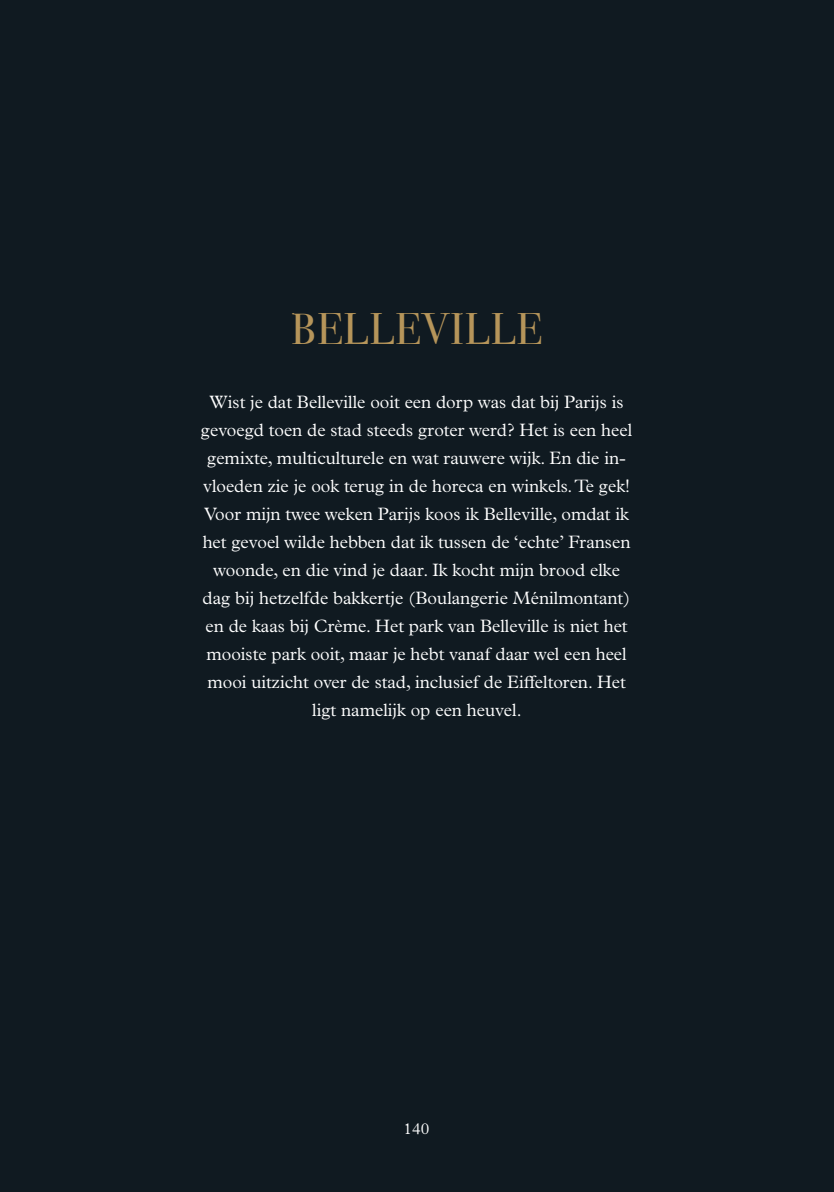
<style>
.page{position:relative;width:834px;height:1192px;background:#fff}
.page>*{position:absolute;margin:0;border:0;box-sizing:border-box;transform-origin:0 0}
.t1{font:44px "Bodoni Svty Two OSITCTT";letter-spacing:.02em;color:#b6955a}
.t2{font:300 18px/28px "Plantin MT Pro";color:#fff;text-align:center}
.t3{font:300 16px "Plantin MT Pro";color:#fff}
</style>
<div class="page">
<div style="left:0;top:0;width:833px;height:1191px;background:#101a21"></div>
<h1 class="t1" style="left:291px;top:302px;width:252px">BELLEVILLE</h1>
<p class="t2" style="left:201px;top:388px;width:433px">Wist je dat Belleville ooit een dorp was dat bij Parijs is gevoegd toen de stad steeds groter werd? Het is een heel gemixte, multiculturele en wat rauwere wijk. En die in&shy;vloeden zie je ook terug in de horeca en winkels. Te gek!<br>Voor mijn twee weken Parijs koos ik Belleville, omdat ik het gevoel wilde hebben dat ik tussen de ‘echte’ Fransen woonde, en die vind je daar. Ik kocht mijn brood elke dag bij hetzelfde bakkertje (Boulangerie Ménilmontant) en de kaas bij Crème. Het park van Belleville is niet het mooiste park ooit, maar je hebt vanaf daar wel een heel mooi uitzicht over de stad, inclusief de Eiffeltoren. Het ligt namelijk op een heuvel.</p>
<p class="t3" style="left:403px;top:1119px;width:28px">140</p>
</div>
